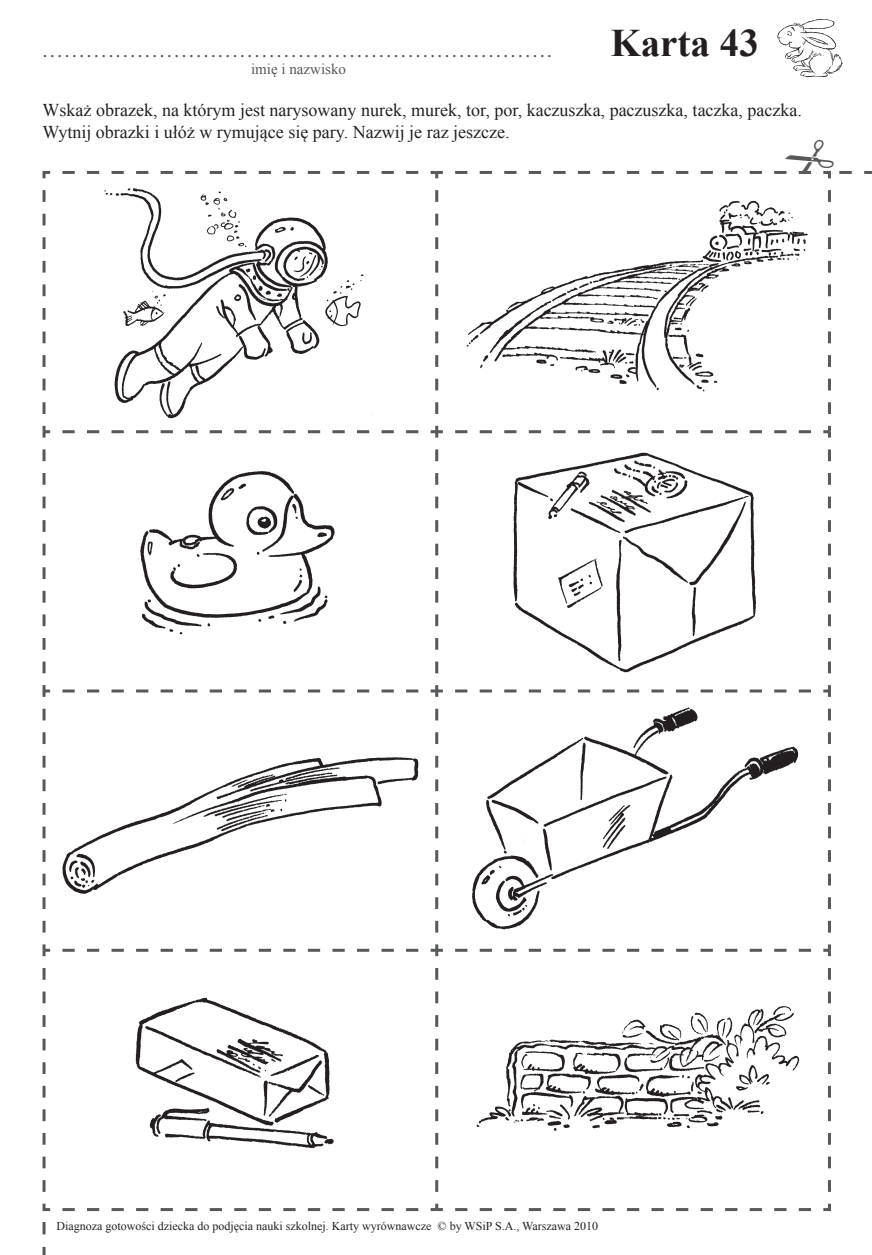
<style>
.page{position:relative;width:872px;height:1255px;background:#fff}
.page>*{position:absolute;margin:0;border:0;box-sizing:border-box;transform-origin:0 0}
.t1{font:700 39px "Times New Roman";color:#231f20}
.t2{font:21px "Toronto";color:#57585a}
.t3{font:18px/21.6px "Times New Roman";color:#231f20}
.t4{font:15px "Times New Roman";color:#57585a}
.t5{font:12px "Times New Roman";color:#231f20}
</style>
<div class="page">
<img style="left:777px;top:19px;width:66px;height:59px">
<img style="left:140px;top:471px;width:195px;height:164px">
<img style="left:62px;top:757px;width:357px;height:137px">
<img style="left:472px;top:707px;width:327px;height:223px">
<svg style="left:43px;top:1222px;width:3px;height:32px"></svg>
<svg style="left:839px;top:171px;width:33px;height:3px"></svg>
<svg style="left:42px;top:178px;width:769px;height:257px"></svg>
<hr style="left:435px;top:172px;width:3px;height:260px;background:#fff">
<hr style="left:44px;top:430px;width:393px;height:3px;background:#fff">
<hr style="left:437px;top:430px;width:392px;height:3px;background:#fff">
<svg style="left:42px;top:947px;width:769px;height:245px"></svg>
<hr style="left:435px;top:950px;width:3px;height:259px;background:#fff">
<svg style="left:62px;top:171px;width:357px;height:3px"></svg>
<svg style="left:42px;top:171px;width:11px;height:243px"></svg>
<svg style="left:435px;top:190px;width:3px;height:224px"></svg>
<svg style="left:430px;top:171px;width:13px;height:7px"></svg>
<svg style="left:828px;top:190px;width:3px;height:224px"></svg>
<svg style="left:62px;top:430px;width:357px;height:3px"></svg>
<svg style="left:43px;top:449px;width:3px;height:224px"></svg>
<svg style="left:43px;top:426px;width:7px;height:11px"></svg>
<svg style="left:455px;top:430px;width:356px;height:3px"></svg>
<svg style="left:435px;top:449px;width:3px;height:224px"></svg>
<svg style="left:430px;top:426px;width:13px;height:11px"></svg>
<svg style="left:828px;top:449px;width:3px;height:224px"></svg>
<svg style="left:823px;top:426px;width:8px;height:11px"></svg>
<svg style="left:62px;top:689px;width:357px;height:3px"></svg>
<svg style="left:43px;top:685px;width:7px;height:247px"></svg>
<svg style="left:455px;top:689px;width:356px;height:3px"></svg>
<svg style="left:430px;top:685px;width:13px;height:247px"></svg>
<svg style="left:823px;top:685px;width:8px;height:247px"></svg>
<svg style="left:43px;top:962px;width:3px;height:229px"></svg>
<svg style="left:62px;top:948px;width:362px;height:3px"></svg>
<svg style="left:43px;top:944px;width:7px;height:12px"></svg>
<svg style="left:455px;top:948px;width:356px;height:3px"></svg>
<svg style="left:435px;top:968px;width:3px;height:223px"></svg>
<svg style="left:430px;top:944px;width:13px;height:12px"></svg>
<svg style="left:828px;top:968px;width:3px;height:223px"></svg>
<svg style="left:823px;top:944px;width:8px;height:12px"></svg>
<svg style="left:42px;top:1203px;width:789px;height:9px"></svg>
<img style="left:472px;top:999px;width:335px;height:136px">
<img style="left:513px;top:452px;width:243px;height:221px">
<svg style="left:455px;top:171px;width:376px;height:7px"></svg>
<h1 class="t1" style="left:610px;top:21px;width:150px">Karta 43</h1>
<p class="t2" style="left:43px;top:38px;width:511px">......................................................................</p>
<p class="t4" style="left:251px;top:61px;width:96px">imię i nazwisko</p>
<p class="t3" style="left:43px;top:99px;width:761px">Wskaż obrazek, na którym jest narysowany nurek, murek, tor, por, kaczuszka, paczuszka, taczka, paczka.<br>Wytnij obrazki i ułóż w rymujące się pary. Nazwij je raz jeszcze.</p>
<p class="t5" style="left:57px;top:1219px;width:543px">Diagnoza gotowości dziecka do podjęcia nauki szkolnej. Karty wyrównawcze © by WSiP S.A., Warszawa 2010</p>
</div>
